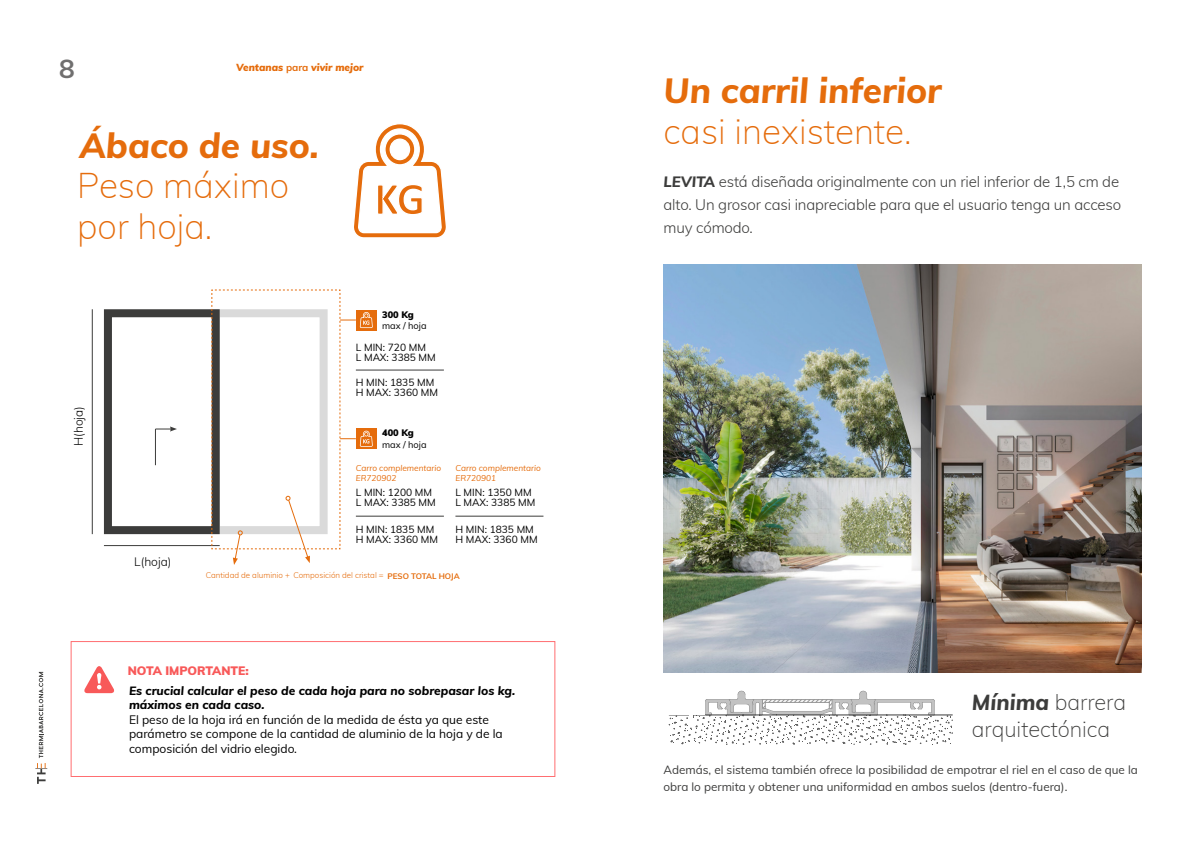
<style>
.page{position:relative;width:1191px;height:842px;background:#fff}
.page>*{position:absolute;margin:0;border:0;box-sizing:border-box;transform-origin:0 0}
.t1{font:200 35px/41px "Muli";color:#e56c0c}
.t2{font:italic 800 35px "Muli";color:#e56c0c}
.t3{font:700 26px "Muli";color:#706f6f}
.t4{font:200 21.8px/27px "Muli";color:#3c3c3b}
.t5{font:300 15px/23px "Muli";letter-spacing:-.01em;color:#3c3c3b}
.t6{font:12px/14.4px "Muli";color:#000}
.t7{font:italic 800 12px/14.4px "Muli";color:#000}
.t8{font:900 12px "Muli";color:#f85959}
.t9{font:300 12px "Muli";color:#000}
.t10{font:11.7px/16.8px "Muli";color:#3c3c3b}
.t11{font:10.1px/10px "Muli";color:#000}
.t12{font:italic 900 10px "Muli";color:#e56c0c}
.t13{font:9.2px "Muli";color:#000}
.t14{font:900 9.2px "Muli";color:#000}
.t15{font:italic 8.3px/10px "Muli";color:#e56c0c}
.t16{font:300 8px "Muli";color:#e56c0c}
.s1{font-weight:700;font-style:normal}
.s2{font-weight:700}
.s3{font-weight:800;font-style:italic}
</style>
<div class="page">
<svg style="left:35px;top:672px;width:12px;height:112px"></svg>
<div style="left:356px;top:310px;width:21px;height:20px;background:#e56c0c"></div>
<div style="left:356px;top:428px;width:21px;height:21px;background:#e56c0c"></div>
<hr style="left:155px;top:429px;width:1px;height:36px;background:#3c3c3b">
<svg style="left:155px;top:426px;width:22px;height:6px"></svg>
<hr style="left:104px;top:545px;width:116px;height:1px;background:#3c3c3b">
<hr style="left:92px;top:309px;width:1px;height:225px;background:#3c3c3b">
<hr style="left:356px;top:370px;width:88px;height:1px;background:#3c3c3b">
<hr style="left:356px;top:516px;width:88px;height:1px;background:#3c3c3b">
<hr style="left:455px;top:516px;width:88px;height:1px;background:#3c3c3b">
<img style="left:663px;top:264px;width:478px;height:408px">
<div style="left:104px;top:309px;width:116px;height:225px;border:8px solid #3c3c3b"></div>
<svg style="left:669px;top:691px;width:284px;height:54px"></svg>
<div style="left:71px;top:641px;width:484px;height:136px;border:1px solid #ff6e71"></div>
<svg style="left:354px;top:124px;width:92px;height:114px"></svg>
<svg style="left:212px;top:290px;width:161px;height:275px"></svg>
<svg style="left:84px;top:666px;width:31px;height:27px"></svg>
<h2 class="t3" style="left:59px;top:49px;width:17px">8</h2>
<p class="t12" style="left:236px;top:60px;width:129px">Ventanas <span class="s1">para</span> vivir mejor</p>
<h1 class="t2" style="left:79px;top:120px;width:241px">Ábaco de uso.</h1>
<h1 class="t1" style="left:77px;top:163px;width:213px">Peso máximo por hoja.</h1>
<p class="t9" style="left:70px;top:446px;width:41px;rotate:-90deg">H(hoja)</p>
<p class="t9" style="left:134px;top:553px;width:39px">L(hoja)</p>
<p class="t14" style="left:382px;top:308px;width:33px">300 Kg</p>
<p class="t13" style="left:382px;top:319px;width:46px">max / hoja</p>
<p class="t11" style="left:356px;top:341px;width:81px">L MIN: 720 MM<br>L MAX: 3385 MM</p>
<p class="t11" style="left:356px;top:376px;width:84px">H MIN: 1835 MM<br>H MAX: 3360 MM</p>
<p class="t14" style="left:382px;top:426px;width:33px">400 Kg</p>
<p class="t13" style="left:382px;top:437px;width:46px">max / hoja</p>
<p class="t15" style="left:356px;top:463px;width:87px">Carro complementario<br>ER720902</p>
<p class="t15" style="left:455px;top:463px;width:87px">Carro complementario<br>ER720901</p>
<p class="t11" style="left:356px;top:486px;width:81px">L MIN: 1200 MM<br>L MAX: 3385 MM</p>
<p class="t11" style="left:455px;top:486px;width:81px">L MIN: 1350 MM<br>L MAX: 3385 MM</p>
<p class="t11" style="left:356px;top:524px;width:84px">H MIN: 1835 MM<br>H MAX: 3360 MM</p>
<p class="t11" style="left:455px;top:524px;width:84px">H MIN: 1835 MM<br>H MAX: 3360 MM</p>
<p class="t16" style="left:206px;top:570px;width:256px">Cantidad de aluminio + Composición del cristal = <span class="s2">PESO TOTAL HOJA</span></p>
<p class="t8" style="left:128px;top:662px;width:123px">NOTA IMPORTANTE:</p>
<p class="t7" style="left:129px;top:683px;width:388px">Es crucial calcular el peso de cada hoja para no sobrepasar los kg. máximos en cada caso.</p>
<p class="t6" style="left:129px;top:712px;width:375px">El peso de la hoja irá en función de la medida de ésta ya que este parámetro se compone de la cantidad de aluminio de la hoja y de la composición del vidrio elegido.</p>
<h1 class="t2" style="left:663px;top:65px;width:280px">Un carril inferior</h1>
<h1 class="t1" style="left:663px;top:109px;width:250px">casi inexistente.</h1>
<p class="t5" style="left:663px;top:169px;width:459px"><span class="s3">LEVITA</span> está diseñada originalmente con un riel inferior de 1,5 cm de alto. Un grosor casi inapreciable para que el usuario tenga un acceso muy cómodo.</p>
<h3 class="t4" style="left:972px;top:688px;width:156px"><span class="s3">Mínima</span> barrera arquitectónica</h3>
<p class="t10" style="left:663px;top:760px;width:476px">Además, el sistema también ofrece la posibilidad de empotrar el riel en el caso de que la obra lo permita y obtener una uniformidad en ambos suelos (dentro-fuera).</p>
</div>
